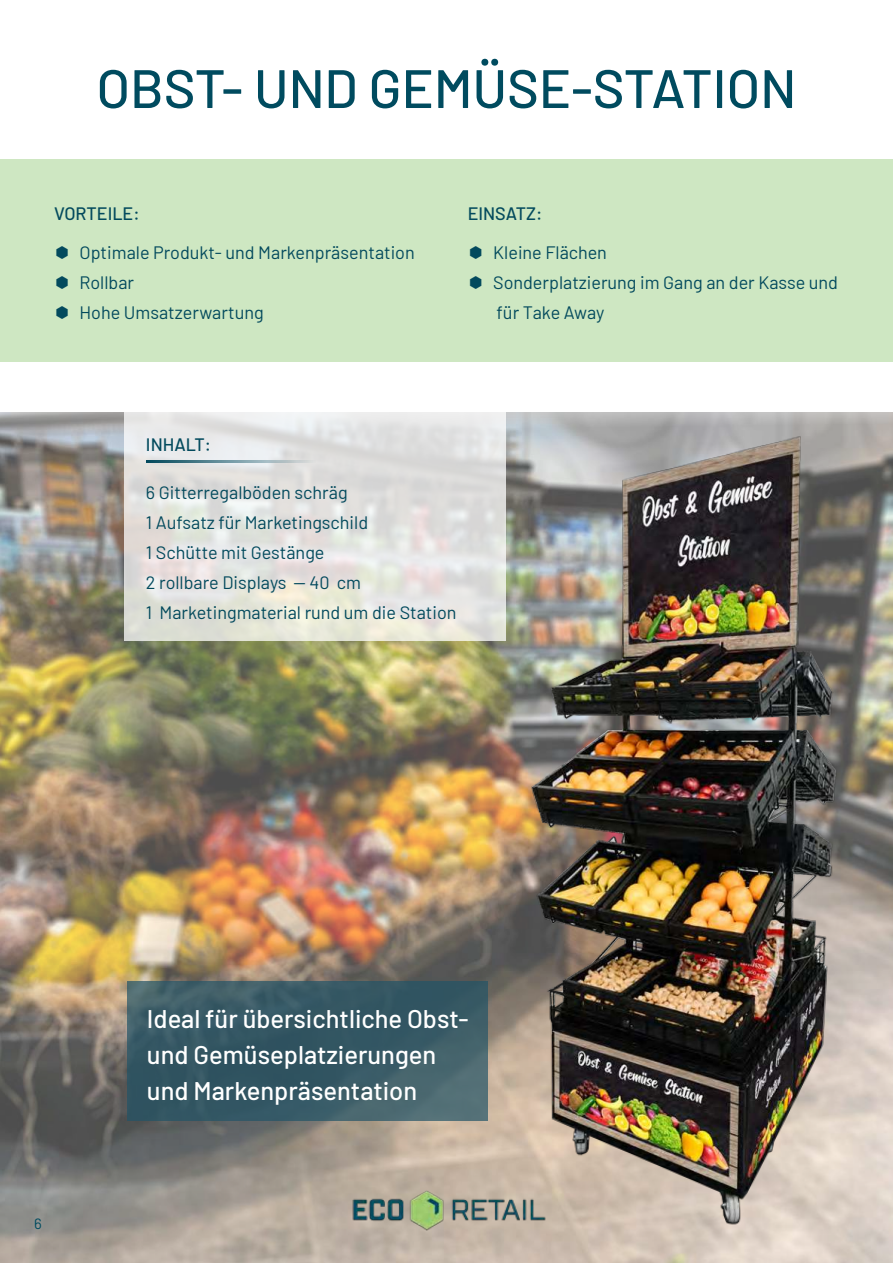
<style>
.page{position:relative;width:893px;height:1263px;background:#fff}
.page>*{position:absolute;margin:0;border:0;box-sizing:border-box;transform-origin:0 0}
.t1{font:500 54px "Barlow";color:#004b5f}
.t2{font:500 25.5px/36px "Barlow";color:#fff}
.t3{font:18px/30px "Barlow";color:#034a5d}
.t4{font:500 18px "Barlow";color:#034a5d}
.t5{font:15px "Barlow";color:#004b5f}
</style>
<div class="page">
<img style="left:0;top:412px;width:893px;height:851px">
<img style="left:332px;top:1183px;width:182px;height:52px">
<div style="left:0;top:159px;width:893px;height:202px;background:#cee7c2"></div>
<svg style="left:125px;top:412px;width:381px;height:229px;background:#e2e2de"></svg>
<hr style="left:146px;top:460px;width:170px;height:2px;background:#034a5d">
<svg style="left:128px;top:981px;width:360px;height:140px;background:#395a66"></svg>
<img style="left:514px;top:428px;width:379px;height:827px">
<h1 class="t1" style="left:96px;top:67px;width:701px">OBST- UND GEMÜSE-STATION</h1>
<p class="t4" style="left:54px;top:206px;width:87px">VORTEILE:</p>
<p class="t4" style="left:468px;top:206px;width:76px">EINSATZ:</p>
<p class="t3" style="left:80px;top:239px;width:337px">Optimale Produkt- und Markenpräsentation<br>Rollbar<br>Hohe Umsatzerwartung</p>
<p class="t3" style="left:493px;top:239px;width:346px">Kleine Flächen<br>Sonderplatzierung im Gang an der Kasse und für Take Away</p>
<p class="t4" style="left:146px;top:438px;width:67px">INHALT:</p>
<p class="t3" style="left:146px;top:476px;width:312px">6 Gitterregalböden schräg<br>1 Aufsatz für Marketingschild<br>1 Schütte mit Gestänge<br>2 rollbare Displays -- 40 cm<br>1 Marketingmaterial rund um die Station</p>
<p class="t5" style="left:34px;top:1213px;width:9px">6</p>
<h2 class="t2" style="left:147px;top:1003px;width:323px">Ideal für übersichtliche Obst&shy;und Gemüseplatzierungen und Markenpräsentation</h2>
</div>
